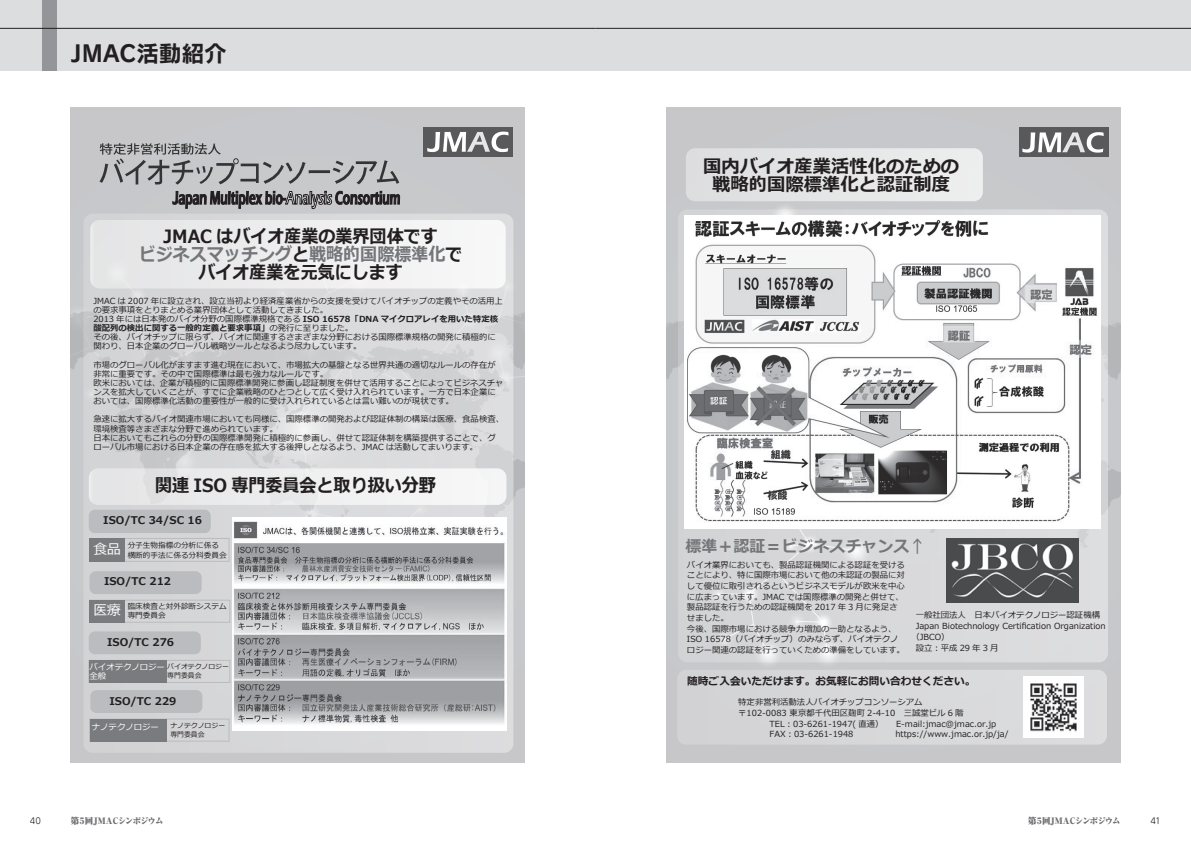
<style>
.page{position:relative;width:1191px;height:842px;background:#fff}
.page>*{position:absolute;margin:0;border:0;box-sizing:border-box;transform-origin:0 0}
.t1{font:22.7px "Rodin NTLG Pro B";color:#231f20}
.t2{font:700 18.3px/18.3px "Meiryo";color:#231f20;text-align:center;scale:.93 1}
.t3{font:700 18.3px/18.3px "Meiryo";color:#231f20;text-align:center}
.t4{font:700 16px "Meiryo";color:#757679}
.t5{font:13.7px "Meiryo";color:#fff}
.t6{font:700 10.7px "Meiryo";color:#231f20}
.t7{font:900 8.5px "Ryumin Pro";letter-spacing:-.1em;color:#6c6d70}
.t8{font:8.5px "Seurat Pro M";color:#231f20}
.t9{font:8.4px/9.1px "Meiryo";color:#231f20}
.t10{font:8.4px/9.1px "Meiryo";color:#fff}
.t11{font:7.6px/9.1px "Meiryo";color:#231f20}
.t12{font:6.9px/9.1px "Meiryo";color:#231f20}
.s1{color:#757679}
.s2{font-weight:700}
</style>
<div class="page">
<div style="left:0;top:0;width:595px;height:71px;background:#dcdddf"></div>
<div style="left:595px;top:0;width:596px;height:71px;background:#dcdddf"></div>
<div style="left:43px;top:0;width:14px;height:71px;background:#939598"></div>
<div style="left:71px;top:108px;width:453px;height:654px;background:#c7c7ca"></div>
<div style="left:83px;top:625px;width:430px;height:128px;background:#d6d6d8"></div>
<div style="left:88px;top:660px;width:142px;height:23px;border:1px solid #bbbcbf"></div>
<div style="left:89px;top:660px;width:77px;height:23px;background:#797b7e"></div>
<div style="left:89px;top:719px;width:140px;height:22px;border:1px solid #bbbcbf"></div>
<div style="left:90px;top:719px;width:76px;height:23px;background:#797b7e"></div>
<img style="left:233px;top:625px;width:273px;height:105px">
<div style="left:89px;top:631px;width:112px;height:23px;background:#bbbcbf;border-radius:6px"></div>
<div style="left:90px;top:690px;width:112px;height:23px;background:#bbbcbf;border-radius:6px"></div>
<div style="left:423px;top:127px;width:90px;height:30px;background:#59595c"></div>
<svg style="left:71px;top:132px;width:453px;height:493px;background:#cfcfd1"></svg>
<div style="left:666px;top:108px;width:454px;height:654px;background:#c7c7ca"></div>
<div style="left:1018px;top:127px;width:90px;height:30px;background:#59595c"></div>
<svg style="left:666px;top:132px;width:454px;height:613px"></svg>
<img style="left:1023px;top:677px;width:60px;height:60px">
<hr style="left:0;top:28px;width:595px;height:1px;background:#231f20">
<hr style="left:595px;top:28px;width:596px;height:1px;background:#231f20">
<h1 class="t1" style="left:71px;top:39px;width:157px">JMAC活動紹介</h1>
<h2 class="t2" style="left:139px;top:228px;width:349px">JMAC はバイオ産業の業界団体です<br><span class="s1">ビジネスマッチング</span>と<span class="s1">戦略的国際標準化</span>でバイオ産業を元気にします</h2>
<p class="t9" style="left:93px;top:296px;width:411px">JMAC は 2007 年に設立され、設立当初より経済産業省からの支援を受けてバイオチップの定義やその活用上の要求事項をとりまとめる業界団体として活動してきました。<br>2013 年には日本発のバイオ分野の国際標準規格である <span class="s2">ISO 16578「DNA マイクロアレイを用いた特定核酸配列の検出に関する一般的定義と要求事項」</span>の発行に至りました。<br>その後、バイオチップに限らず、バイオに関連するさまざまな分野における国際標準規格の開発に積極的に関わり、日本企業のグローバル戦略ツールとなるよう尽力しています。</p>
<p class="t9" style="left:93px;top:360px;width:412px">市場のグローバル化がますます進む現在において、市場拡大の基盤となる世界共通の適切なルールの存在が非常に重要です。その中で国際標準は最も強力なルールです。<br>欧米においては、企業が積極的に国際標準開発に参画し認証制度を併せて活用することによってビジネスチャンスを拡大していくことが、すでに企業戦略のひとつとして広く受け入れられています。一方で日本企業においては、国際標準化活動の重要性が一般的に受け入れられているとは言い難いのが現状です。</p>
<p class="t9" style="left:93px;top:415px;width:412px">急速に拡大するバイオ関連市場においても同様に、国際標準の開発および認証体制の構築は医療、食品検査、環境検査等さまざまな分野で進められています。<br>日本においてもこれらの分野の国際標準開発に積極的に参画し、併せて認証体制を構築提供することで、グローバル市場における日本企業の存在感を拡大する後押しとなるよう、JMAC は活動してまいります。</p>
<h2 class="t2" style="left:155px;top:477px;width:303px">関連 ISO 専門委員会と取り扱い分野</h2>
<p class="t6" style="left:103px;top:512px;width:100px">ISO/TC 34/SC 16</p>
<p class="t11" style="left:128px;top:541px;width:101px">分子生物指標の分析に係る横断的手法に係る分科委員会</p>
<h3 class="t5" style="left:93px;top:540px;width:29px">食品</h3>
<p class="t6" style="left:104px;top:573px;width:69px">ISO/TC 212</p>
<p class="t11" style="left:128px;top:602px;width:101px">臨床検査と対外診断システム専門委員会</p>
<h3 class="t5" style="left:93px;top:601px;width:29px">医療</h3>
<p class="t6" style="left:107px;top:634px;width:69px">ISO/TC 276</p>
<p class="t12" style="left:167px;top:662px;width:63px">バイオテクノロジー専門委員会</p>
<p class="t10" style="left:90px;top:663px;width:77px">バイオテクノロジー全般</p>
<p class="t6" style="left:109px;top:694px;width:69px">ISO/TC 229</p>
<p class="t10" style="left:92px;top:723px;width:69px">ナノテクノロジー</p>
<p class="t12" style="left:170px;top:721px;width:56px">ナノテクノロジー専門委員会</p>
<h2 class="t3" style="left:703px;top:158px;width:257px">国内バイオ産業活性化のための戦略的国際標準化と認証制度</h2>
<h3 class="t4" style="left:685px;top:534px;width:241px">標準＋認証＝ビジネスチャンス↑</h3>
<p class="t9" style="left:687px;top:560px;width:219px;line-height:10.7px">バイオ業界においても、製品認証機関による認証を受けることにより、特に国際市場において他の未認証の製品に対して優位に取引されるというビジネスモデルが欧米を中心に広まっています。JMAC では国際標準の開発と併せて、製品認証を行うための認証機関を 2017 年 3 月に発足させました。<br>今後、国際市場における競争力増加の一助となるよう、<br>ISO 16578（バイオチップ）のみならず、バイオテクノロジー関連の認証を行っていくための準備をしています。</p>
<p class="t9" style="left:915px;top:611px;width:186px">一般社団法人　日本バイオテクノロジー認証機構</p>
<p class="t9" style="left:915px;top:622px;width:191px">Japan Biotechnology Certification Organization</p>
<p class="t9" style="left:911px;top:633px;width:40px">（JBCO）</p>
<p class="t9" style="left:915px;top:643px;width:84px">設立︓平成 29 年 3 月</p>
<p class="t6" style="left:687px;top:674px;width:290px">随時ご入会いただけます。お気軽にお問い合わせください。</p>
<p class="t9" style="left:738px;top:698px;width:186px">特定非営利活動法人バイオチップコンソーシアム</p>
<p class="t9" style="left:738px;top:709px;width:227px">〒102-0083 東京都千代田区麹町 2-4-10　三誠堂ビル 6 階</p>
<p class="t9" style="left:769px;top:720px;width:228px">TEL︓03-6261-1947( 直通）　　E-mail:jmac@jmac.or.jp</p>
<p class="t9" style="left:769px;top:730px;width:85px">FAX︓03-6261-1948</p>
<p class="t9" style="left:895px;top:730px;width:115px">https://www.jmac.or.jp/ja/</p>
<p class="t8" style="left:30px;top:815px;width:13px">40</p>
<p class="t7" style="left:71px;top:814px;width:94px">第５回JMACシンポジウム</p>
<p class="t7" style="left:1028px;top:814px;width:94px">第５回JMACシンポジウム</p>
<p class="t8" style="left:1150px;top:815px;width:12px">41</p>
</div>
